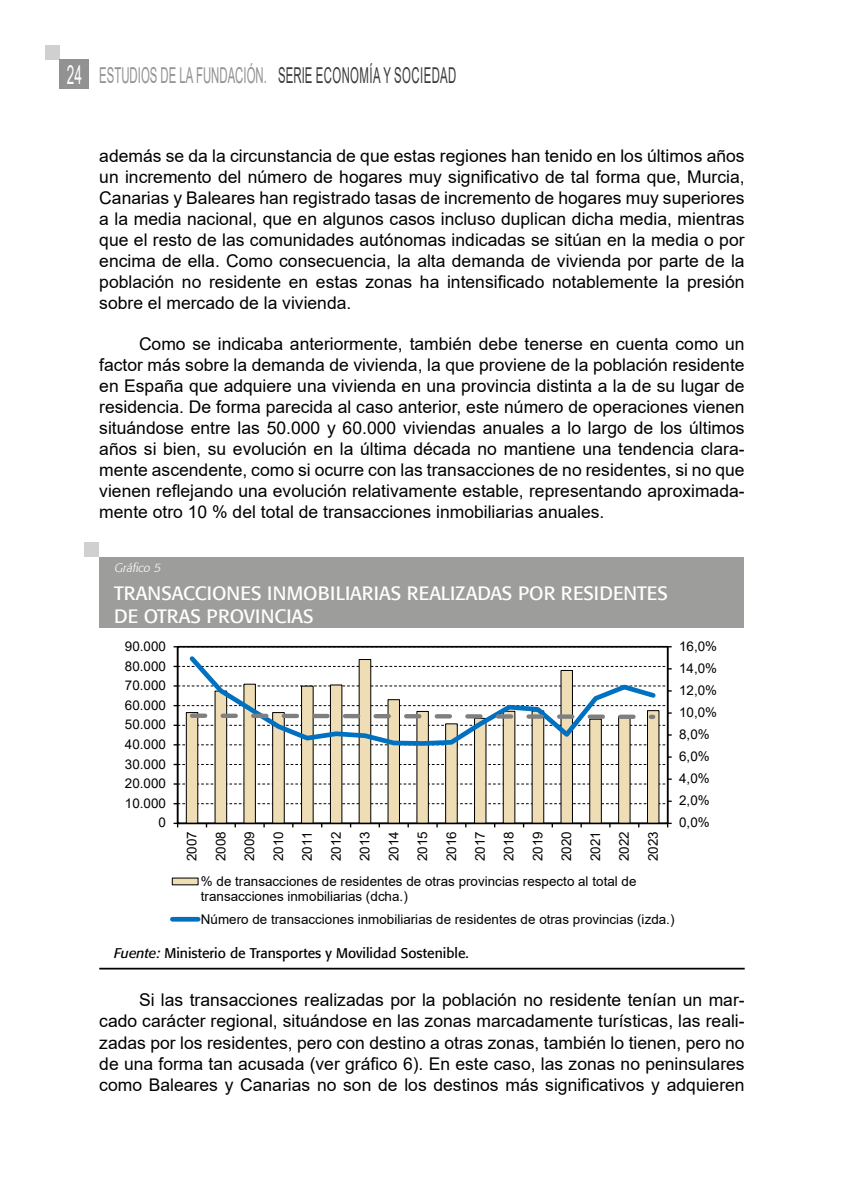
<style>
.page{position:relative;width:844px;height:1191px;background:#fff}
.page>*{position:absolute;margin:0;border:0;box-sizing:border-box;transform-origin:0 0}
.t1{font:21.88px "Arial";color:#929292;scale:.52 1}
.t2{font:19.25px/23.1px "Formata";color:#fff}
.t3{font:17.5px/21px "Arial";color:#000;text-align:justify}
.t4{font:14px "Formata";color:#000}
.t5{font:13.3px/28.9px "Arial";color:#000;text-align:justify}
.t6{font:italic 300 12.25px "Formata";color:#fff}
.s1{font-size:26.25px;color:#fff}
.s2{color:#3c3c3b}
.s3{font-style:italic}
</style>
<div class="page">
<div style="left:45px;top:45px;width:15px;height:15px;background:#d0d0d0"></div>
<div style="left:60px;top:60px;width:29px;height:29px;background:#929292"></div>
<hr style="left:99px;top:967px;width:645px;height:2px;background:#000">
<div style="left:84px;top:542px;width:15px;height:15px;background:#d0d0d0"></div>
<div style="left:99px;top:557px;width:644px;height:71px;background:#9d9d9c"></div>
<svg style="left:185px;top:748px;width:474px;height:74px"></svg>
<hr style="left:666px;top:647px;width:2px;height:176px;background:#000">
<hr style="left:177px;top:647px;width:1px;height:176px;background:#000">
<svg style="left:173px;top:800px;width:498px;height:4px"></svg>
<svg style="left:173px;top:778px;width:498px;height:6px"></svg>
<svg style="left:173px;top:764px;width:494px;height:1px"></svg>
<svg style="left:173px;top:744px;width:494px;height:1px"></svg>
<svg style="left:173px;top:685px;width:498px;height:6px"></svg>
<svg style="left:173px;top:666px;width:498px;height:3px"></svg>
<svg style="left:173px;top:646px;width:498px;height:1px"></svg>
<hr style="left:177px;top:822px;width:490px;height:2px;background:#000">
<svg style="left:173px;top:822px;width:5px;height:5px"></svg>
<svg style="left:666px;top:822px;width:5px;height:5px"></svg>
<svg style="left:185px;top:656px;width:474px;height:92px"></svg>
<svg style="left:173px;top:705px;width:498px;height:21px"></svg>
<svg style="left:172px;top:877px;width:26px;height:8px"></svg>
<hr style="left:172px;top:917px;width:26px;height:4px;background:#0070c0">
<p class="t1" style="left:67px;top:60px;width:750px"><span class="s1">24</span> ESTUDIOS DE LA FUNDACIÓN. <span class="s2">SERIE ECONOMÍA Y SOCIEDAD</span></p>
<p class="t3" style="left:99px;top:145px;width:646px">además se da la circunstancia de que estas regiones han tenido en los últimos años un incremento del número de hogares muy significativo de tal forma que, Murcia, Canarias y Baleares han registrado tasas de incremento de hogares muy superiores a la media nacional, que en algunos casos incluso duplican dicha media, mientras que el resto de las comunidades autónomas indicadas se sitúan en la media o por encima de ella. Como consecuencia, la alta demanda de vivienda por parte de la población no residente en estas zonas ha intensificado notablemente la presión sobre el mercado de la vivienda.</p>
<p class="t3" style="left:99px;top:333px;width:646px;text-indent:40px">Como se indicaba anteriormente, también debe tenerse en cuenta como un factor más sobre la demanda de vivienda, la que proviene de la población residente en España que adquiere una vivienda en una provincia distinta a la de su lugar de residencia. De forma parecida al caso anterior, este número de operaciones vienen situándose entre las 50.000 y 60.000 viviendas anuales a lo largo de los últimos años si bien, su evolución en la última década no mantiene una tendencia clara&shy;mente ascendente, como si ocurre con las transacciones de no residentes, si no que vienen reflejando una evolución relativamente estable, representando aproximada&shy;mente otro 10 % del total de transacciones inmobiliarias anuales.</p>
<p class="t6" style="left:114px;top:560px;width:51px">Gráfico 5</p>
<p class="t2" style="left:114px;top:581px;width:555px">TRANSACCIONES INMOBILIARIAS REALIZADAS POR RESIDENTES<br>DE OTRAS PROVINCIAS</p>
<p class="t5" style="left:125px;top:632px;width:43px">90.000</p>
<p class="t5" style="left:125px;top:651px;width:43px">80.000</p>
<p class="t5" style="left:125px;top:671px;width:43px">70.000</p>
<p class="t5" style="left:125px;top:690px;width:43px">60.000</p>
<p class="t5" style="left:125px;top:710px;width:43px">50.000</p>
<p class="t5" style="left:125px;top:730px;width:43px">40.000</p>
<p class="t5" style="left:125px;top:749px;width:43px">30.000</p>
<p class="t5" style="left:125px;top:769px;width:43px">20.000</p>
<p class="t5" style="left:125px;top:788px;width:43px">10.000</p>
<p class="t5" style="left:158px;top:808px;width:9px">0</p>
<p class="t5" style="left:679px;top:632px;width:40px">16,0%</p>
<p class="t5" style="left:679px;top:654px;width:40px">14,0%</p>
<p class="t5" style="left:679px;top:676px;width:40px">12,0%</p>
<p class="t5" style="left:679px;top:698px;width:40px">10,0%</p>
<p class="t5" style="left:679px;top:720px;width:32px">8,0%</p>
<p class="t5" style="left:679px;top:742px;width:32px">6,0%</p>
<p class="t5" style="left:679px;top:764px;width:32px">4,0%</p>
<p class="t5" style="left:679px;top:786px;width:32px">2,0%</p>
<p class="t5" style="left:679px;top:808px;width:32px">0,0%</p>
<p class="t5" style="left:177px;top:861px;width:31px;rotate:-90deg">2007<br>2008<br>2009<br>2010<br>2011<br>2012<br>2013<br>2014<br>2015<br>2016<br>2017<br>2018<br>2019<br>2020<br>2021<br>2022<br>2023</p>
<p class="t5" style="left:201px;top:873px;width:437px;line-height:15.4px">% de transacciones de residentes de otras provincias respecto al total de transacciones inmobiliarias (dcha.)</p>
<p class="t5" style="left:201px;top:904px;width:475px">Número de transacciones inmobiliarias de residentes de otras provincias (izda.)</p>
<p class="t4" style="left:114px;top:944px;width:356px"><span class="s3">Fuente:</span> Ministerio de Transportes y Movilidad Sostenible.</p>
<p class="t3" style="left:99px;top:989px;width:646px;text-indent:40px">Si las transacciones realizadas por la población no residente tenían un mar&shy;cado carácter regional, situándose en las zonas marcadamente turísticas, las reali&shy;zadas por los residentes, pero con destino a otras zonas, también lo tienen, pero no de una forma tan acusada (ver gráfico 6). En este caso, las zonas no peninsulares como Baleares y Canarias no son de los destinos más significativos y adquieren</p>
</div>
